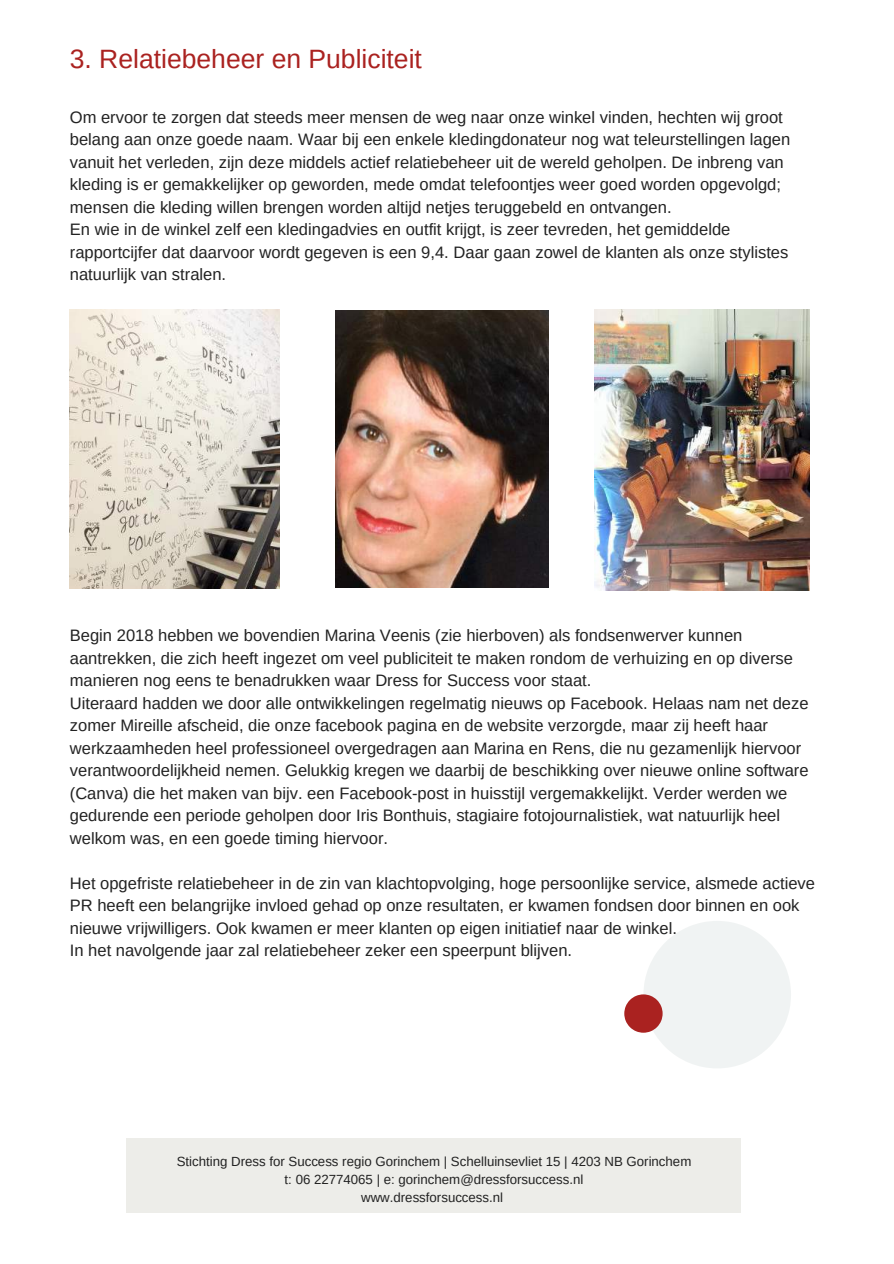
<style>
.page{position:relative;width:894px;height:1264px;background:#fff}
.page>*{position:absolute;margin:0;border:0;box-sizing:border-box;transform-origin:0 0}
.t1{font:26.55px "Arimo";color:#aa2220}
.t2{font:16.5px/22.5px "Arimo";color:#222}
.t3{font:13.2px/18px "Arimo";color:#222;text-align:center}
</style>
<div class="page">
<div style="left:127px;top:1138px;width:613px;height:74px;background:#edede9"></div>
<img style="left:594px;top:309px;width:215px;height:281px">
<svg style="left:624px;top:921px;width:166px;height:147px"></svg>
<img style="left:336px;top:310px;width:212px;height:277px">
<img style="left:70px;top:309px;width:209px;height:280px">
<h1 class="t1" style="left:70px;top:44px;width:353px">3. Relatiebeheer en Publiciteit</h1>
<p class="t2" style="left:70px;top:106px;width:721px">Om ervoor te zorgen dat steeds meer mensen de weg naar onze winkel vinden, hechten wij groot belang aan onze goede naam. Waar bij een enkele kledingdonateur nog wat teleurstellingen lagen vanuit het verleden, zijn deze middels actief relatiebeheer uit de wereld geholpen. De inbreng van kleding is er gemakkelijker op geworden, mede omdat telefoontjes weer goed worden opgevolgd; mensen die kleding willen brengen worden altijd netjes teruggebeld en ontvangen.<br>En wie in de winkel zelf een kledingadvies en outfit krijgt, is zeer tevreden, het gemiddelde rapportcijfer dat daarvoor wordt gegeven is een 9,4. Daar gaan zowel de klanten als onze stylistes natuurlijk van stralen.</p>
<p class="t2" style="left:70px;top:624px;width:740px">Begin 2018 hebben we bovendien Marina Veenis (zie hierboven) als fondsenwerver kunnen aantrekken, die zich heeft ingezet om veel publiciteit te maken rondom de verhuizing en op diverse manieren nog eens te benadrukken waar Dress for Success voor staat.<br>Uiteraard hadden we door alle ontwikkelingen regelmatig nieuws op Facebook. Helaas nam net deze zomer Mireille afscheid, die onze facebook pagina en de website verzorgde, maar zij heeft haar werkzaamheden heel professioneel overgedragen aan Marina en Rens, die nu gezamenlijk hiervoor verantwoordelijkheid nemen. Gelukkig kregen we daarbij de beschikking over nieuwe online software (Canva) die het maken van bijv. een Facebook-post in huisstijl vergemakkelijkt. Verder werden we gedurende een periode geholpen door Iris Bonthuis, stagiaire fotojournalistiek, wat natuurlijk heel welkom was, en een goede timing hiervoor.</p>
<p class="t2" style="left:70px;top:871px;width:746px">Het opgefriste relatiebeheer in de zin van klachtopvolging, hoge persoonlijke service, alsmede actieve PR heeft een belangrijke invloed gehad op onze resultaten, er kwamen fondsen door binnen en ook nieuwe vrijwilligers. Ook kwamen er meer klanten op eigen initiatief naar de winkel.<br>In het navolgende jaar zal relatiebeheer zeker een speerpunt blijven.</p>
<p class="t3" style="left:177px;top:1152px;width:516px">Stichting Dress for Success regio Gorinchem | Schelluinsevliet 15 | 4203 NB Gorinchem t: 06 22774065 | e: gorinchem@dressforsuccess.nl<br>www.dressforsuccess.nl</p>
</div>
